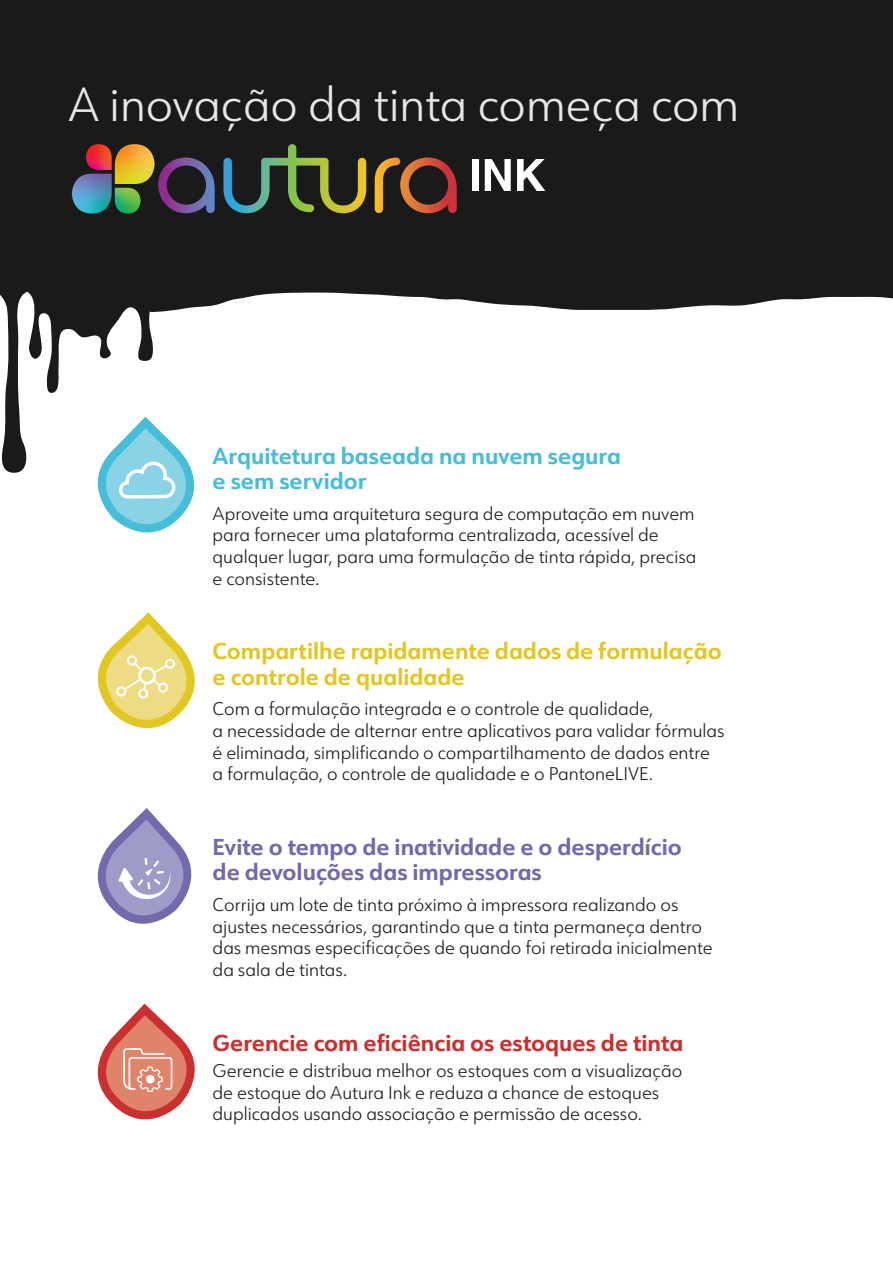
<style>
.page{position:relative;width:893px;height:1263px;background:#fff}
.page>*{position:absolute;margin:0;border:0;box-sizing:border-box;transform-origin:0 0}
.t1{font:300 46.5px "URW Form";color:#e6e7e9}
.t2{font:700 22.5px/25.5px "URW Form";color:#736aad}
.t3{font:700 22.5px/25.5px "URW Form";color:#e2c723}
.t4{font:700 22.5px/25.5px "URW Form";color:#46beda}
.t5{font:700 22.5px "URW Form";color:#cb3030}
.TX1{font:300 18px/21.6px "URW Form";color:#231f20}
</style>
<div class="page">
<div style="left:0;top:0;width:893px;height:284px;background:#1a1a1a"></div>
<svg style="left:1px;top:213px;width:249px;height:260px"></svg>
<svg style="left:0;top:268px;width:17px;height:47px"></svg>
<svg style="left:112px;top:240px;width:781px;height:84px"></svg>
<svg style="left:223px;top:144px;width:143px;height:69px"></svg>
<svg style="left:375px;top:157px;width:82px;height:56px"></svg>
<img style="left:72px;top:144px;width:143px;height:70px">
<div style="left:472px;top:159px;width:7px;height:32px;background:#fff"></div>
<svg style="left:485px;top:159px;width:26px;height:32px"></svg>
<svg style="left:517px;top:159px;width:28px;height:32px"></svg>
<svg style="left:97px;top:612px;width:98px;height:117px"></svg>
<svg style="left:97px;top:808px;width:95px;height:116px"></svg>
<svg style="left:97px;top:1003px;width:98px;height:117px"></svg>
<div style="left:146px;top:1075px;width:9px;height:8px;background:#fff;border-radius:50%"></div>
<svg style="left:80px;top:417px;width:132px;height:116px"></svg>
<h2 class="t1" style="left:68px;top:73px;width:673px">A inovação da tinta começa com</h2>
<h3 class="t4" style="left:213px;top:442px;width:410px">Arquitetura baseada na nuvem segura e sem servidor</h3>
<p class="TX1" style="left:213px;top:502px;width:485px">Aproveite uma arquitetura segura de computação em nuvem para fornecer uma plataforma centralizada, acessível de qualquer lugar, para uma formulação de tinta rápida, precisa e consistente.</p>
<h4 class="t3" style="left:213px;top:637px;width:511px">Compartilhe rapidamente dados de formulação e controle de qualidade</h4>
<p class="TX1" style="left:213px;top:698px;width:513px">Com a formulação integrada e o controle de qualidade,<br>a necessidade de alternar entre aplicativos para validar fórmulas é eliminada, simplificando o compartilhamento de dados entre a formulação, o controle de qualidade e o PantoneLIVE.</p>
<h5 class="t2" style="left:213px;top:833px;width:471px">Evite o tempo de inatividade e o desperdício de devoluções das impressoras</h5>
<p class="TX1" style="left:213px;top:893px;width:502px">Corrija um lote de tinta próximo à impressora realizando os ajustes necessários, garantindo que a tinta permaneça dentro das mesmas especificações de quando foi retirada inicialmente da sala de tintas.</p>
<h6 class="t5" style="left:213px;top:1027px;width:472px">Gerencie com eficiência os estoques de tinta</h6>
<p class="TX1" style="left:213px;top:1059px;width:471px">Gerencie e distribua melhor os estoques com a visualização de estoque do Autura Ink e reduza a chance de estoques duplicados usando associação e permissão de acesso.</p>
</div>
